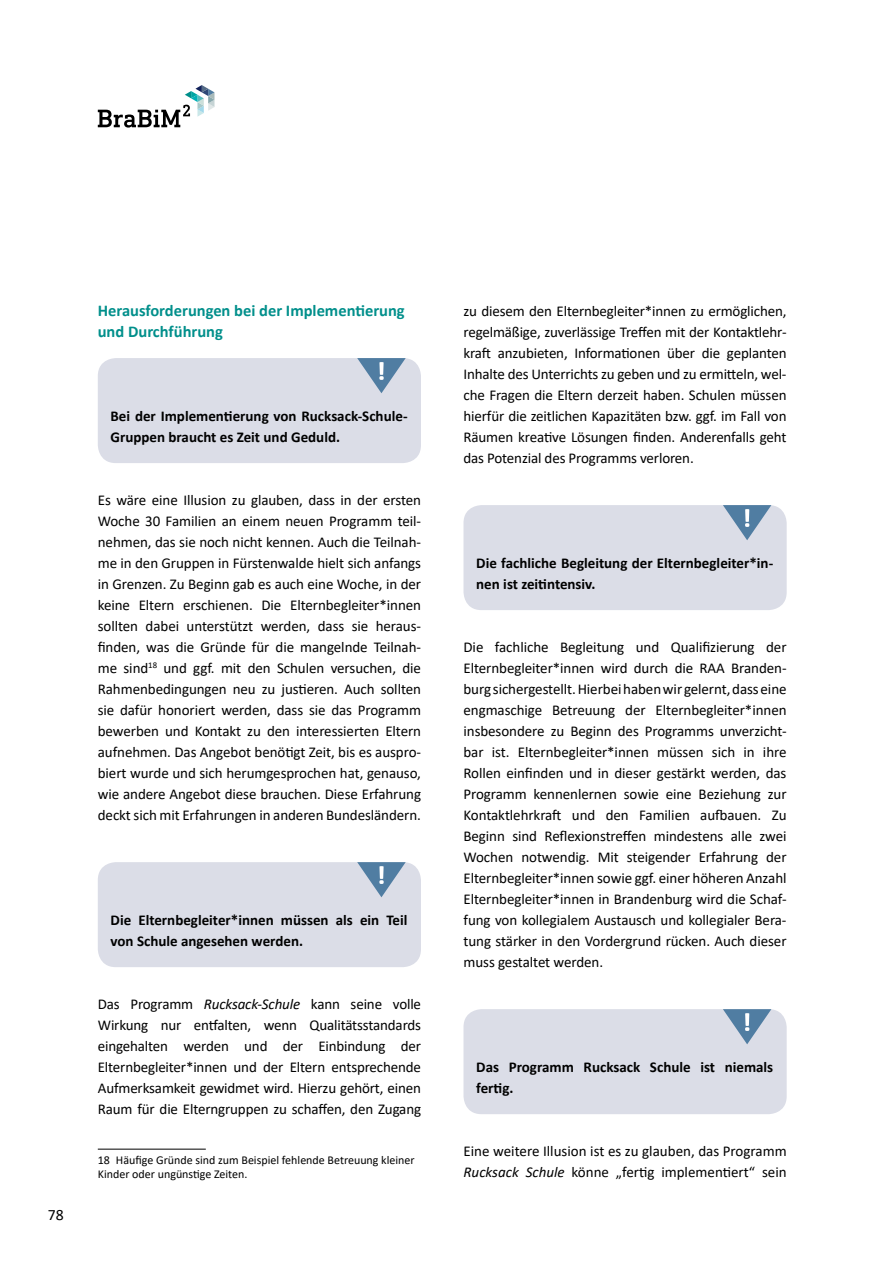
<style>
.page{position:relative;width:893px;height:1263px;background:#fff}
.page>*{position:absolute;margin:0;border:0;box-sizing:border-box;transform-origin:0 0}
.t1{font:700 16.5px/21px "Calibri";color:#008f8b}
.t2{font:15.75px "Calibri";color:#000}
.t3{font:15px/21px "Calibri";letter-spacing:-.005em;color:#000;text-align:justify}
.t4{font:700 15px/21px "Calibri";color:#000}
.t5{font:12px/14.4px "Calibri";color:#000}
.s1{font-style:italic}
</style>
<div class="page">
<svg style="left:98px;top:85px;width:117px;height:43px"></svg>
<hr style="left:98px;top:1149px;width:108px;height:1px;background:#000">
<div style="left:98px;top:358px;width:323px;height:105px;background:#dbdde7;border-radius:18px"></div>
<svg style="left:357px;top:358px;width:49px;height:35px"></svg>
<div style="left:98px;top:862px;width:323px;height:105px;background:#dbdde7;border-radius:18px"></div>
<svg style="left:357px;top:862px;width:49px;height:35px"></svg>
<div style="left:463px;top:505px;width:324px;height:105px;background:#dbdde7;border-radius:18px"></div>
<svg style="left:723px;top:505px;width:48px;height:35px"></svg>
<div style="left:463px;top:1009px;width:324px;height:105px;background:#dbdde7;border-radius:18px"></div>
<svg style="left:723px;top:1009px;width:48px;height:35px"></svg>
<p class="t1" style="left:98px;top:300px;width:308px">Herausforderungen bei der Implementierung und Durchführung</p>
<p class="t4" style="left:111px;top:405px;width:299px">Bei der Implementierung von Rucksack-Schule-<br>Gruppen braucht es Zeit und Geduld.</p>
<p class="t3" style="left:98px;top:489px;width:325px">Es wäre eine Illusion zu glauben, dass in der ersten Woche 30 Familien an einem neuen Programm teil&shy;nehmen, das sie noch nicht kennen. Auch die Teilnah&shy;me in den Gruppen in Fürstenwalde hielt sich anfangs in Grenzen. Zu Beginn gab es auch eine Woche, in der keine Eltern erschienen. Die Elternbegleiter*innen sollten dabei unterstützt werden, dass sie heraus&shy;finden, was die Gründe für die mangelnde Teilnah&shy;me sind<sup>18</sup> und ggf. mit den Schulen versuchen, die Rahmenbedingungen neu zu justieren. Auch sollten sie dafür honoriert werden, dass sie das Programm bewerben und Kontakt zu den interessierten Eltern aufnehmen. Das Angebot benötigt Zeit, bis es auspro&shy;biert wurde und sich herumgesprochen hat, genauso, wie andere Angebot diese brauchen. Diese Erfahrung deckt sich mit Erfahrungen in anderen Bundesländern.</p>
<p class="t2" style="left:48px;top:1204px;width:17px">78</p>
<p class="t4" style="left:111px;top:909px;width:299px">Die Elternbegleiter*innen müssen als ein Teil von Schule angesehen werden.</p>
<p class="t3" style="left:98px;top:993px;width:325px">Das Programm <span class="s1">Rucksack-Schule</span> kann seine volle Wirkung nur entfalten, wenn Qualitätsstandards eingehalten werden und der Einbindung der Elternbegleiter*innen und der Eltern entsprechende Aufmerksamkeit gewidmet wird. Hierzu gehört, einen Raum für die Elterngruppen zu schaffen, den Zugang</p>
<p class="t5" style="left:98px;top:1152px;width:318px">18 Häufige Gründe sind zum Beispiel fehlende Betreuung kleiner<br>Kinder oder ungünstige Zeiten.</p>
<p class="t3" style="left:463px;top:300px;width:325px">zu diesem den Elternbegleiter*innen zu ermöglichen, regelmäßige, zuverlässige Treffen mit der Kontaktlehr&shy;kraft anzubieten, Informationen über die geplanten Inhalte des Unterrichts zu geben und zu ermitteln, wel&shy;che Fragen die Eltern derzeit haben. Schulen müssen hierfür die zeitlichen Kapazitäten bzw. ggf. im Fall von Räumen kreative Lösungen finden. Anderenfalls geht das Potenzial des Programms verloren.</p>
<p class="t4" style="left:476px;top:552px;width:298px">Die fachliche Begleitung der Elternbegleiter*in&shy;nen ist zeitintensiv.</p>
<p class="t3" style="left:463px;top:636px;width:325px">Die fachliche Begleitung und Qualifizierung der Elternbegleiter*innen wird durch die RAA Branden&shy;burg sichergestellt. Hierbei haben wir gelernt, dass eine engmaschige Betreuung der Elternbegleiter*innen insbesondere zu Beginn des Programms unverzicht&shy;bar ist. Elternbegleiter*innen müssen sich in ihre Rollen einfinden und in dieser gestärkt werden, das Programm kennenlernen sowie eine Beziehung zur Kontaktlehrkraft und den Familien aufbauen. Zu Beginn sind Reflexionstreffen mindestens alle zwei Wochen notwendig. Mit steigender Erfahrung der Elternbegleiter*innen sowie ggf. einer höheren Anzahl Elternbegleiter*innen in Brandenburg wird die Schaf&shy;fung von kollegialem Austausch und kollegialer Bera&shy;tung stärker in den Vordergrund rücken. Auch dieser muss gestaltet werden.</p>
<p class="t4" style="left:476px;top:1056px;width:299px">Das Programm Rucksack Schule ist niemals fertig.</p>
<p class="t3" style="left:463px;top:1140px;width:325px">Eine weitere Illusion ist es zu glauben, das Programm<br><span class="s1">Rucksack Schule</span> könne „fertig implementiert“ sein</p>
</div>
